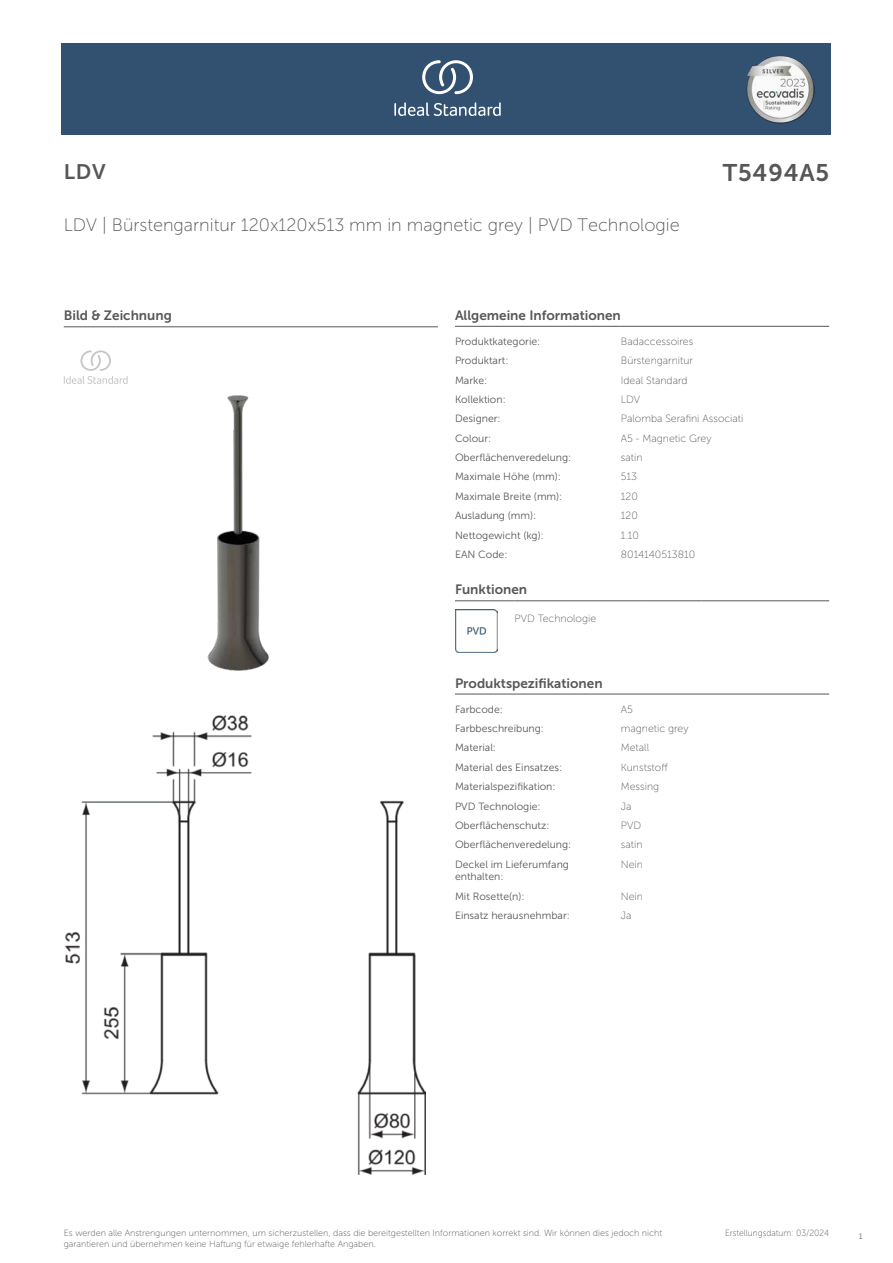
<style>
.page{position:relative;width:893px;height:1263px;background:#fff}
.page>*{position:absolute;margin:0;border:0;box-sizing:border-box;transform-origin:0 0}
.t1{font:24px "Museo Sans 700";letter-spacing:.035em;color:#575756}
.t2{font:21px "Museo Sans 700";color:#575756}
.t3{font:18px "Museo Sans 100";color:#575756}
.t4{font:13.5px "Museo Sans 700";color:#575756}
.t5{font:10.5px/12.6px "Museo Sans 300";color:#575756}
.t6{font:10.5px "Museo Sans 100";color:#575756}
.t7{font:9px/10.8px "Museo Sans 100";color:#575756}
.t8{font:9px "Museo Sans 100";color:#575756;scale:.95 1}
.t9{font:300 9px "Calibri";color:#575756;scale:.95 1}
</style>
<div class="page">
<div style="left:62px;top:43px;width:769px;height:91px;background:#325070"></div>
<hr style="left:455px;top:326px;width:166px;height:1px;background:#575756">
<hr style="left:621px;top:326px;width:208px;height:1px;background:#575756">
<hr style="left:455px;top:600px;width:59px;height:1px;background:#575756">
<hr style="left:514px;top:600px;width:128px;height:1px;background:#575756">
<hr style="left:642px;top:600px;width:60px;height:1px;background:#575756">
<hr style="left:702px;top:600px;width:127px;height:1px;background:#575756">
<img style="left:455px;top:609px;width:42px;height:43px">
<hr style="left:455px;top:694px;width:166px;height:1px;background:#575756">
<hr style="left:621px;top:694px;width:208px;height:1px;background:#575756">
<img style="left:65px;top:715px;width:360px;height:459px">
<hr style="left:64px;top:327px;width:374px;height:1px;background:#575756">
<svg style="left:64px;top:350px;width:64px;height:34px"></svg>
<img style="left:207px;top:395px;width:62px;height:275px">
<svg style="left:394px;top:102px;width:107px;height:14px"></svg>
<svg style="left:422px;top:60px;width:51px;height:34px"></svg>
<img style="left:746px;top:56px;width:68px;height:67px">
<h2 class="t2" style="left:64px;top:160px;width:43px">LDV</h2>
<h1 class="t1" style="left:723px;top:160px;width:108px">T5494A5</h1>
<h3 class="t3" style="left:64px;top:215px;width:617px">LDV | Bürstengarnitur 120x120x513 mm in magnetic grey | PVD Technologie</h3>
<p class="t4" style="left:64px;top:308px;width:110px">Bild &amp; Zeichnung</p>
<p class="t4" style="left:455px;top:308px;width:167px">Allgemeine Informationen</p>
<p class="t5" style="left:455px;top:335px;width:87px">Produktkategorie:</p>
<p class="t6" style="left:621px;top:336px;width:74px">Badaccessoires</p>
<p class="t5" style="left:455px;top:354px;width:55px">Produktart:</p>
<p class="t6" style="left:621px;top:355px;width:74px">Bürstengarnitur</p>
<p class="t5" style="left:455px;top:374px;width:34px">Marke:</p>
<p class="t6" style="left:621px;top:374px;width:68px">Ideal Standard</p>
<p class="t5" style="left:455px;top:393px;width:52px">Kollektion:</p>
<p class="t6" style="left:621px;top:394px;width:21px">LDV</p>
<p class="t5" style="left:455px;top:413px;width:47px">Designer:</p>
<p class="t6" style="left:621px;top:413px;width:124px">Palomba Serafini Associati</p>
<p class="t5" style="left:455px;top:432px;width:38px">Colour:</p>
<p class="t6" style="left:621px;top:433px;width:92px">A5 - Magnetic Grey</p>
<p class="t5" style="left:455px;top:451px;width:118px">Oberflächenveredelung:</p>
<p class="t6" style="left:621px;top:452px;width:23px">satin</p>
<p class="t5" style="left:455px;top:471px;width:107px">Maximale Höhe (mm):</p>
<p class="t6" style="left:621px;top:471px;width:18px">513</p>
<p class="t5" style="left:455px;top:490px;width:109px">Maximale Breite (mm):</p>
<p class="t6" style="left:621px;top:491px;width:19px">120</p>
<p class="t5" style="left:455px;top:509px;width:83px">Ausladung (mm):</p>
<p class="t6" style="left:621px;top:510px;width:19px">120</p>
<p class="t5" style="left:455px;top:529px;width:90px">Nettogewicht (kg):</p>
<p class="t6" style="left:621px;top:529px;width:20px">1.10</p>
<p class="t5" style="left:455px;top:548px;width:54px">EAN Code:</p>
<p class="t6" style="left:621px;top:549px;width:76px">8014140513810</p>
<p class="t4" style="left:455px;top:582px;width:74px">Funktionen</p>
<p class="t6" style="left:514px;top:612px;width:83px">PVD Technologie</p>
<p class="t4" style="left:455px;top:675px;width:149px">Produktspezifikationen</p>
<p class="t5" style="left:455px;top:703px;width:49px">Farbcode:</p>
<p class="t6" style="left:621px;top:703px;width:14px">A5</p>
<p class="t5" style="left:455px;top:722px;width:90px">Farbbeschreibung:</p>
<p class="t6" style="left:621px;top:723px;width:69px">magnetic grey</p>
<p class="t5" style="left:455px;top:742px;width:43px">Material:</p>
<p class="t6" style="left:621px;top:742px;width:30px">Metall</p>
<p class="t5" style="left:455px;top:761px;width:109px">Material des Einsatzes:</p>
<p class="t6" style="left:621px;top:762px;width:48px">Kunststoff</p>
<p class="t5" style="left:455px;top:780px;width:102px">Materialspezifikation:</p>
<p class="t6" style="left:621px;top:781px;width:40px">Messing</p>
<p class="t5" style="left:455px;top:800px;width:87px">PVD Technologie:</p>
<p class="t6" style="left:621px;top:800px;width:12px">Ja</p>
<p class="t5" style="left:455px;top:819px;width:96px">Oberflächenschutz:</p>
<p class="t6" style="left:621px;top:820px;width:22px">PVD</p>
<p class="t5" style="left:455px;top:838px;width:118px">Oberflächenveredelung:</p>
<p class="t6" style="left:621px;top:839px;width:23px">satin</p>
<p class="t5" style="left:455px;top:858px;width:116px">Deckel im Lieferumfang enthalten:</p>
<p class="t6" style="left:621px;top:858px;width:24px">Nein</p>
<p class="t5" style="left:455px;top:890px;width:71px">Mit Rosette(n):</p>
<p class="t6" style="left:621px;top:890px;width:24px">Nein</p>
<p class="t5" style="left:455px;top:909px;width:116px">Einsatz herausnehmbar:</p>
<p class="t6" style="left:621px;top:910px;width:12px">Ja</p>
<p class="t7" style="left:64px;top:1227px;width:600px">Es werden alle Anstrengungen unternommen, um sicherzustellen, dass die bereitgestellten Informationen korrekt sind. Wir können dies jedoch nicht garantieren und übernehmen keine Haftung für etwaige fehlerhafte Angaben.</p>
<p class="t8" style="left:725px;top:1228px;width:111px">Erstellungsdatum: 03/2024</p>
<p class="t9" style="left:858px;top:1230px;width:6px">1</p>
</div>
